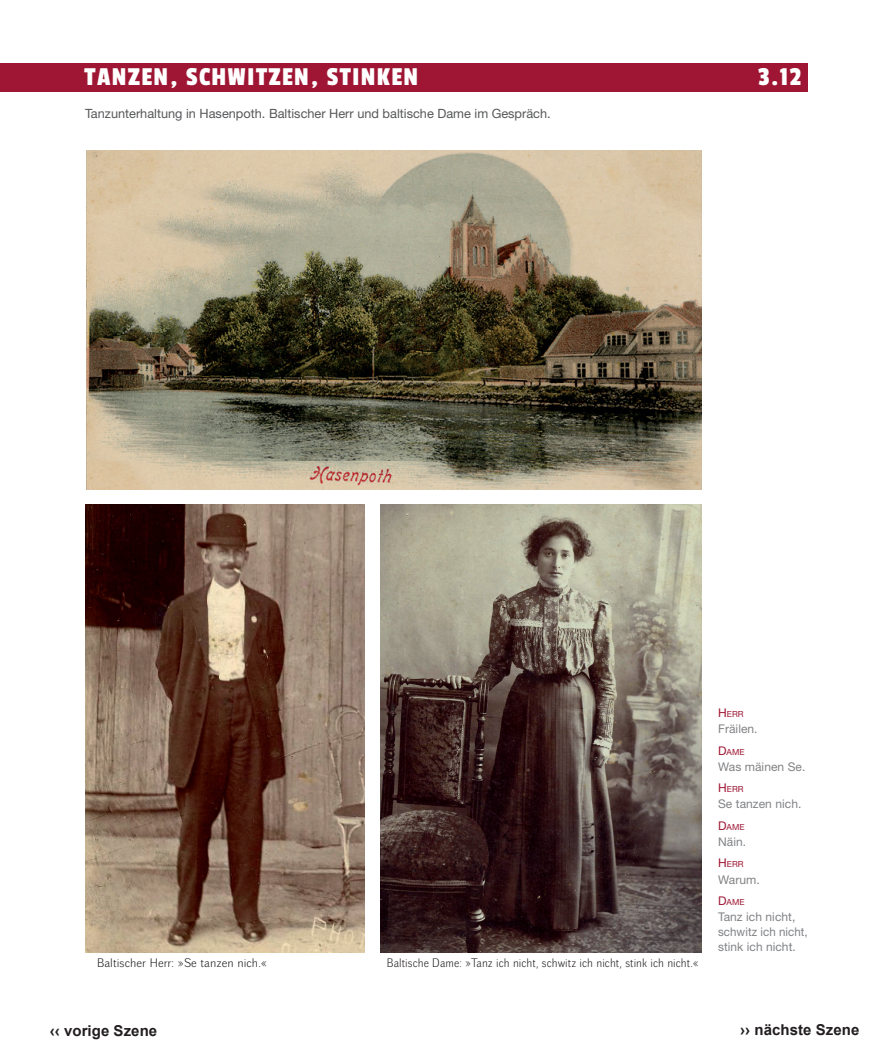
<style>
.page{position:relative;width:893px;height:1063px;background:#fff}
.page>*{position:absolute;margin:0;border:0;box-sizing:border-box;transform-origin:0 0}
.t1{font:27px "Passion One";letter-spacing:.05em;color:#fff}
.t2{font:700 15px "Arial";letter-spacing:.005em;color:#221e1f}
.t3{font:12.75px "Helvetica Neue";color:#57585a}
.t4{font:12px/15px "Helvetica Neue";letter-spacing:.005em;color:#808285}
.t5{font:12px "Walbaum Grotesk 32 Pro";letter-spacing:.005em;color:#231f20;scale:.93 1}
.t6{font:12px "Walbaum Grotesk 32 Pro";letter-spacing:.005em;color:#231f20}
.t7{font:8.4px "Helvetica Neue";letter-spacing:.005em;color:#9e1633}
.s1{font-size:12px}
</style>
<div class="page">
<img style="left:381px;top:504px;width:320px;height:448px">
<div style="left:0;top:63px;width:808px;height:28px;background:#9e1633"></div>
<img style="left:86px;top:150px;width:615px;height:311px">
<img style="left:86px;top:505px;width:279px;height:448px">
<img style="left:86px;top:461px;width:615px;height:29px">
<h1 class="t1" style="left:85px;top:63px;width:335px">TANZEN, SCHWITZEN, STINKEN</h1>
<h1 class="t1" style="left:758px;top:63px;width:45px">3.12</h1>
<p class="t3" style="left:85px;top:106px;width:467px">Tanzunterhaltung in Hasenpoth. Baltischer Herr und baltische Dame im Gespräch.</p>
<p class="t6" style="left:97px;top:957px;width:172px">Baltischer Herr: »Se tanzen nich.«</p>
<p class="t5" style="left:387px;top:957px;width:337px">Baltische Dame: »Tanz ich nicht, schwitz ich nicht, stink ich nicht.«</p>
<p class="t7" style="left:718px;top:709px;width:27px"><span class="s1">H</span>ERR</p>
<p class="t4" style="left:718px;top:721px;width:41px">Fräilen.</p>
<p class="t7" style="left:718px;top:747px;width:28px"><span class="s1">D</span>AME</p>
<p class="t4" style="left:718px;top:759px;width:89px">Was mäinen Se.</p>
<p class="t7" style="left:718px;top:784px;width:27px"><span class="s1">H</span>ERR</p>
<p class="t4" style="left:718px;top:796px;width:85px">Se tanzen nich.</p>
<p class="t7" style="left:718px;top:822px;width:28px"><span class="s1">D</span>AME</p>
<p class="t4" style="left:718px;top:834px;width:30px">Näin.</p>
<p class="t7" style="left:718px;top:859px;width:27px"><span class="s1">H</span>ERR</p>
<p class="t4" style="left:718px;top:872px;width:43px">Warum.</p>
<p class="t7" style="left:718px;top:897px;width:28px"><span class="s1">D</span>AME</p>
<p class="t4" style="left:718px;top:909px;width:91px">Tanz ich nicht, schwitz ich nicht, stink ich nicht.</p>
<p class="t2" style="left:50px;top:1020px;width:109px">‹‹ vorige Szene</p>
<p class="t2" style="left:740px;top:1020px;width:121px">›› nächste Szene</p>
</div>
